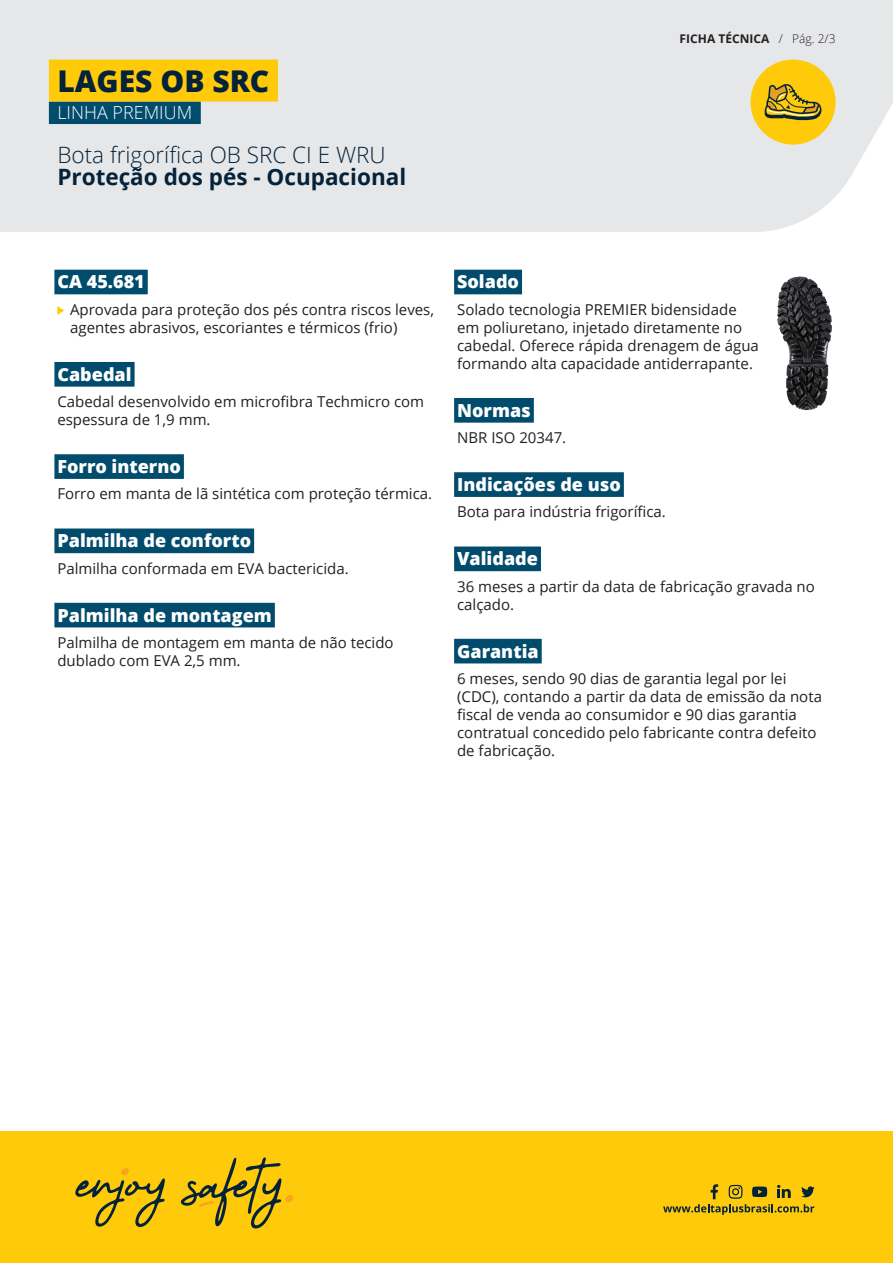
<style>
.page{position:relative;width:893px;height:1263px;background:#fff}
.page>*{position:absolute;margin:0;border:0;box-sizing:border-box;transform-origin:0 0}
.t1{font:800 30px "Open Sans";color:#042239}
.t2{font:300 22.5px "Open Sans";color:#042239}
.t3{font:700 22.5px "Open Sans";color:#042239}
.t4{font:800 18px "Open Sans";color:#fff}
.t5{font:300 18px "Open Sans";color:#fff}
.t6{font:15px/18px "Open Sans";color:#231f20}
.t7{font:700 12px "Open Sans";color:#231f20}
.t8{font:300 12px "Open Sans";color:#231f20}
.t9{font:9px "Arrows";color:#feca0a}
</style>
<div class="page">
<div style="left:0;top:0;width:893px;height:232px;background:#e6e7e9"></div>
<div style="left:54px;top:270px;width:94px;height:24px;background:#014b6c"></div>
<div style="left:54px;top:362px;width:81px;height:25px;background:#014b6c"></div>
<div style="left:54px;top:454px;width:130px;height:25px;background:#014b6c"></div>
<div style="left:54px;top:528px;width:200px;height:25px;background:#014b6c"></div>
<div style="left:54px;top:603px;width:221px;height:24px;background:#014b6c"></div>
<div style="left:454px;top:270px;width:68px;height:24px;background:#014b6c"></div>
<div style="left:454px;top:398px;width:80px;height:25px;background:#014b6c"></div>
<div style="left:454px;top:472px;width:170px;height:25px;background:#014b6c"></div>
<div style="left:454px;top:546px;width:87px;height:25px;background:#014b6c"></div>
<div style="left:454px;top:639px;width:88px;height:24px;background:#014b6c"></div>
<img style="left:777px;top:276px;width:55px;height:134px">
<div style="left:0;top:1131px;width:893px;height:132px;background:#feca0a"></div>
<svg style="left:663px;top:1184px;width:152px;height:31px"></svg>
<div style="left:285px;top:1195px;width:8px;height:7px;background:#f9a51b;border-radius:3px"></div>
<div style="left:121px;top:1168px;width:8px;height:7px;background:#f9a51b;border-radius:3px"></div>
<svg style="left:75px;top:1178px;width:90px;height:49px"></svg>
<svg style="left:181px;top:1157px;width:100px;height:71px"></svg>
<div style="left:750px;top:60px;width:86px;height:85px;background:#feca0a;border-radius:50%"></div>
<svg style="left:765px;top:84px;width:57px;height:36px"></svg>
<div style="left:49px;top:102px;width:152px;height:22px;background:#014b6c"></div>
<div style="left:49px;top:60px;width:229px;height:42px;background:#feca0a"></div>
<h1 class="t1" style="left:57px;top:58px;width:214px">LAGES OB SRC</h1>
<p class="t5" style="left:57px;top:100px;width:136px">LINHA PREMIUM</p>
<h2 class="t2" style="left:57px;top:139px;width:330px">Bota frigorífica OB SRC CI E WRU</h2>
<h2 class="t3" style="left:57px;top:161px;width:350px">Proteção dos pés - Ocupacional</h2>
<p class="t7" style="left:680px;top:30px;width:91px">FICHA TÉCNICA</p>
<p class="t8" style="left:779px;top:30px;width:6px">/</p>
<p class="t8" style="left:792px;top:30px;width:45px">Pág. 2/3</p>
<p class="t4" style="left:57px;top:268px;width:89px">CA 45.681</p>
<p class="t6" style="left:70px;top:300px;width:365px">Aprovada para proteção dos pés contra riscos leves,</p>
<p class="t9" style="left:57px;top:306px;width:9px">U</p>
<p class="t6" style="left:70px;top:318px;width:329px">agentes abrasivos, escoriantes e térmicos (frio(</p>
<p class="t4" style="left:57px;top:360px;width:76px">Cabedal</p>
<p class="t6" style="left:57px;top:392px;width:368px">Cabedal desenvolvido em microfibra Techmicro com espessura de 1,9 mm.</p>
<p class="t4" style="left:57px;top:453px;width:125px">Forro interno</p>
<p class="t6" style="left:57px;top:485px;width:376px">Forro em manta de lã sintética com proteção térmica.</p>
<p class="t4" style="left:57px;top:527px;width:195px">Palmilha de conforto</p>
<p class="t6" style="left:57px;top:559px;width:293px">Palmilha conformada em EVA bactericida.</p>
<p class="t4" style="left:57px;top:601px;width:216px">Palmilha de montagem</p>
<p class="t6" style="left:57px;top:633px;width:338px">Palmilha de montagem em manta de não tecido dublado com EVA 2,5 mm.</p>
<p class="t4" style="left:457px;top:268px;width:63px">Solado</p>
<p class="t6" style="left:457px;top:300px;width:303px">Solado tecnologia PREMIER bidensidade em poliuretano, injetado diretamente no cabedal. Oferece rápida drenagem de água formando alta capacidade antiderrapante.</p>
<p class="t4" style="left:457px;top:396px;width:75px">Normas</p>
<p class="t6" style="left:457px;top:428px;width:111px">NBR ISO 20347.</p>
<p class="t4" style="left:457px;top:471px;width:165px">Indicações de uso</p>
<p class="t6" style="left:457px;top:503px;width:210px">Bota para indústria frigorífica.</p>
<p class="t4" style="left:457px;top:545px;width:82px">Validade</p>
<p class="t6" style="left:457px;top:577px;width:359px">36 meses a partir da data de fabricação gravada no calçado.</p>
<p class="t4" style="left:457px;top:637px;width:83px">Garantia</p>
<p class="t6" style="left:457px;top:669px;width:366px">6 meses, sendo 90 dias de garantia legal por lei (CDC ,) contando a partir da data de emissão da nota fiscal de venda ao consumidor e 90 dias garantia contratual concedido pelo fabricante contra defeito de fabricação.</p>
</div>
